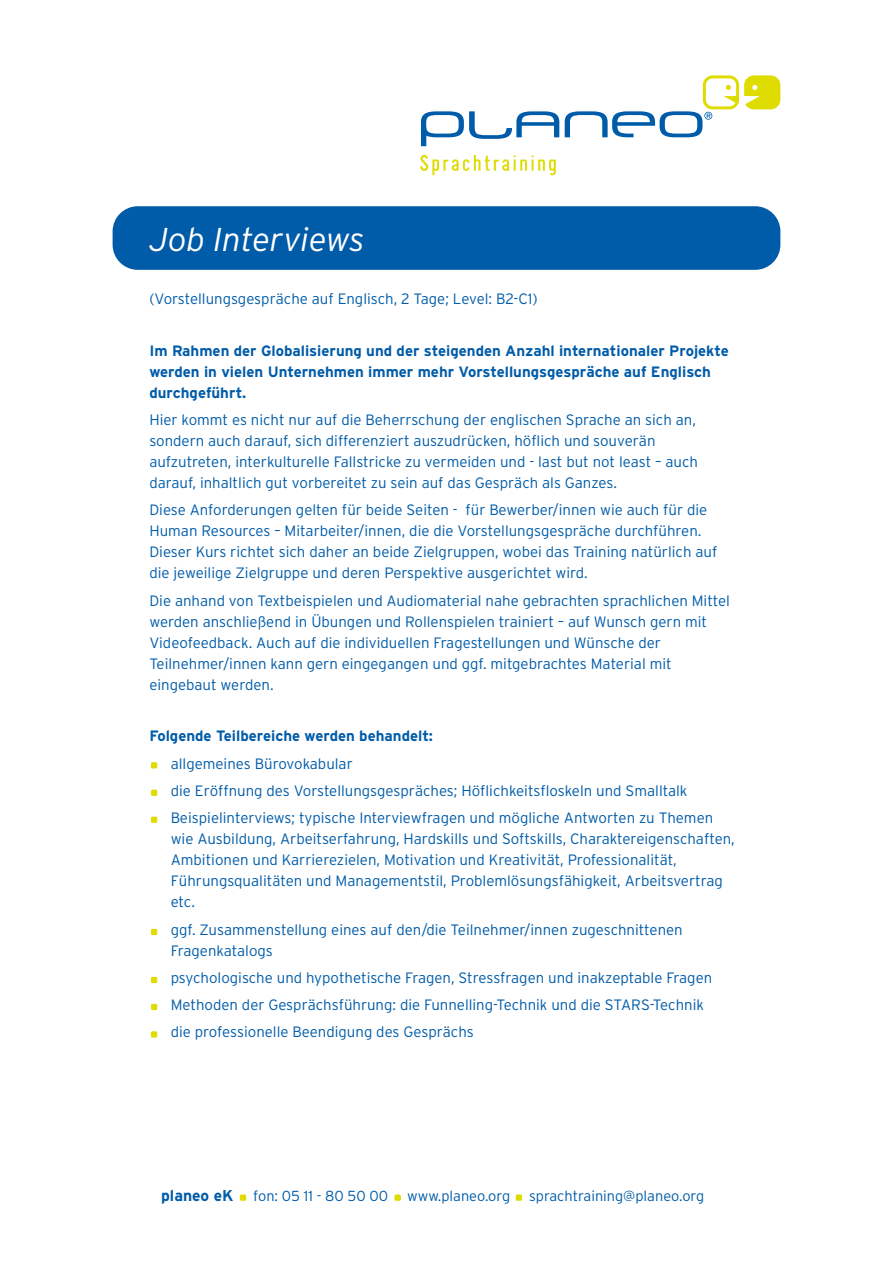
<style>
.page{position:relative;width:893px;height:1263px;background:#fff}
.page>*{position:absolute;margin:0;border:0;box-sizing:border-box;transform-origin:0 0}
.t1{font:italic 300 33px "Interstate";color:#fff}
.t2{font:700 15.75px "Interstate";color:#005ca9}
.t3{font:300 15px/21px "Interstate";color:#005ca9}
.t4{font:700 15px/21px "Interstate";color:#005ca9}
.t5{font:300 14.55px "Interstate";color:#005ca9}
</style>
<div class="page">
<svg style="left:420px;top:155px;width:136px;height:20px"></svg>
<svg style="left:703px;top:75px;width:36px;height:34px"></svg>
<svg style="left:744px;top:75px;width:36px;height:34px"></svg>
<svg style="left:421px;top:111px;width:138px;height:35px"></svg>
<svg style="left:565px;top:78px;width:171px;height:59px"></svg>
<div style="left:113px;top:206px;width:667px;height:64px;background:#005ca9;border-radius:25px"></div>
<svg style="left:151px;top:762px;width:6px;height:6px"></svg>
<svg style="left:151px;top:790px;width:6px;height:6px"></svg>
<div style="left:151px;top:816px;width:6px;height:7px;background:#dedc00;border-radius:2px"></div>
<svg style="left:151px;top:929px;width:6px;height:6px"></svg>
<svg style="left:151px;top:977px;width:6px;height:6px"></svg>
<svg style="left:151px;top:1004px;width:6px;height:6px"></svg>
<div style="left:151px;top:1031px;width:6px;height:7px;background:#dedc00;border-radius:2px"></div>
<div style="left:240px;top:1194px;width:6px;height:7px;background:#dedc00;border-radius:2px"></div>
<div style="left:394px;top:1194px;width:7px;height:7px;background:#dedc00;border-radius:2px"></div>
<div style="left:516px;top:1194px;width:6px;height:7px;background:#dedc00;border-radius:2px"></div>
<h1 class="t1" style="left:149px;top:221px;width:217px">Job Interviews</h1>
<p class="t3" style="left:149px;top:288px;width:390px">(Vorstellungsgespräche auf Englisch, 2 Tage; Level: B2-C1)</p>
<p class="t4" style="left:149px;top:340px;width:581px">Im Rahmen der Globalisierung und der steigenden Anzahl internationaler Projekte werden in vielen Unternehmen immer mehr Vorstellungsgespräche auf Englisch durchgeführt.</p>
<p class="t3" style="left:149px;top:409px;width:550px">Hier kommt es nicht nur auf die Beherrschung der englischen Sprache an sich an, sondern auch darauf, sich differenziert auszudrücken, höflich und souverän aufzutreten, interkulturelle Fallstricke zu vermeiden und - last but not least – auch darauf, inhaltlich gut vorbereitet zu sein auf das Gespräch als Ganzes.</p>
<p class="t3" style="left:149px;top:499px;width:569px">Diese Anforderungen gelten für beide Seiten - für Bewerber/innen wie auch für die Human Resources – Mitarbeiter/innen, die die Vorstellungsgespräche durchführen.<br>Dieser Kurs richtet sich daher an beide Zielgruppen, wobei das Training natürlich auf die jeweilige Zielgruppe und deren Perspektive ausgerichtet wird.</p>
<p class="t3" style="left:149px;top:590px;width:582px">Die anhand von Textbeispielen und Audiomaterial nahe gebrachten sprachlichen Mittel werden anschließend in Übungen und Rollenspielen trainiert – auf Wunsch gern mit Videofeedback. Auch auf die individuellen Fragestellungen und Wünsche der Teilnehmer/innen kann gern eingegangen und ggf. mitgebrachtes Material mit eingebaut werden.</p>
<p class="t4" style="left:149px;top:725px;width:285px">Folgende Teilbereiche werden behandelt:</p>
<p class="t3" style="left:171px;top:749px;width:544px;line-height:27.3px">allgemeines Bürovokabular<br>die Eröffnung des Vorstellungsgespräches; Höflichkeitsfloskeln und Smalltalk<br>Beispielinterviews; typische Interviewfragen und mögliche Antworten zu Themen</p>
<p class="t3" style="left:171px;top:828px;width:566px">wie Ausbildung, Arbeitserfahrung, Hardskills und Softskills, Charaktereigenschaften, Ambitionen und Karrierezielen, Motivation und Kreativität, Professionalität, Führungsqualitäten und Managementstil, Problemlösungsfähigkeit, Arbeitsvertrag etc.</p>
<p class="t3" style="left:171px;top:919px;width:514px">ggf. Zusammenstellung eines auf den/die Teilnehmer/innen zugeschnittenen<br>Fragenkatalogs</p>
<p class="t3" style="left:171px;top:964px;width:543px;line-height:27.3px">psychologische und hypothetische Fragen, Stressfragen und inakzeptable Fragen<br>Methoden der Gesprächsführung: die Funnelling-Technik und die STARS-Technik die professionelle Beendigung des Gesprächs</p>
<p class="t2" style="left:161px;top:1186px;width:74px">planeo eK</p>
<p class="t5" style="left:253px;top:1187px;width:136px">fon: 05 11 - 80 50 00</p>
<p class="t5" style="left:407px;top:1187px;width:105px">www.planeo.org</p>
<p class="t5" style="left:529px;top:1187px;width:177px">sprachtraining@planeo.org</p>
</div>
